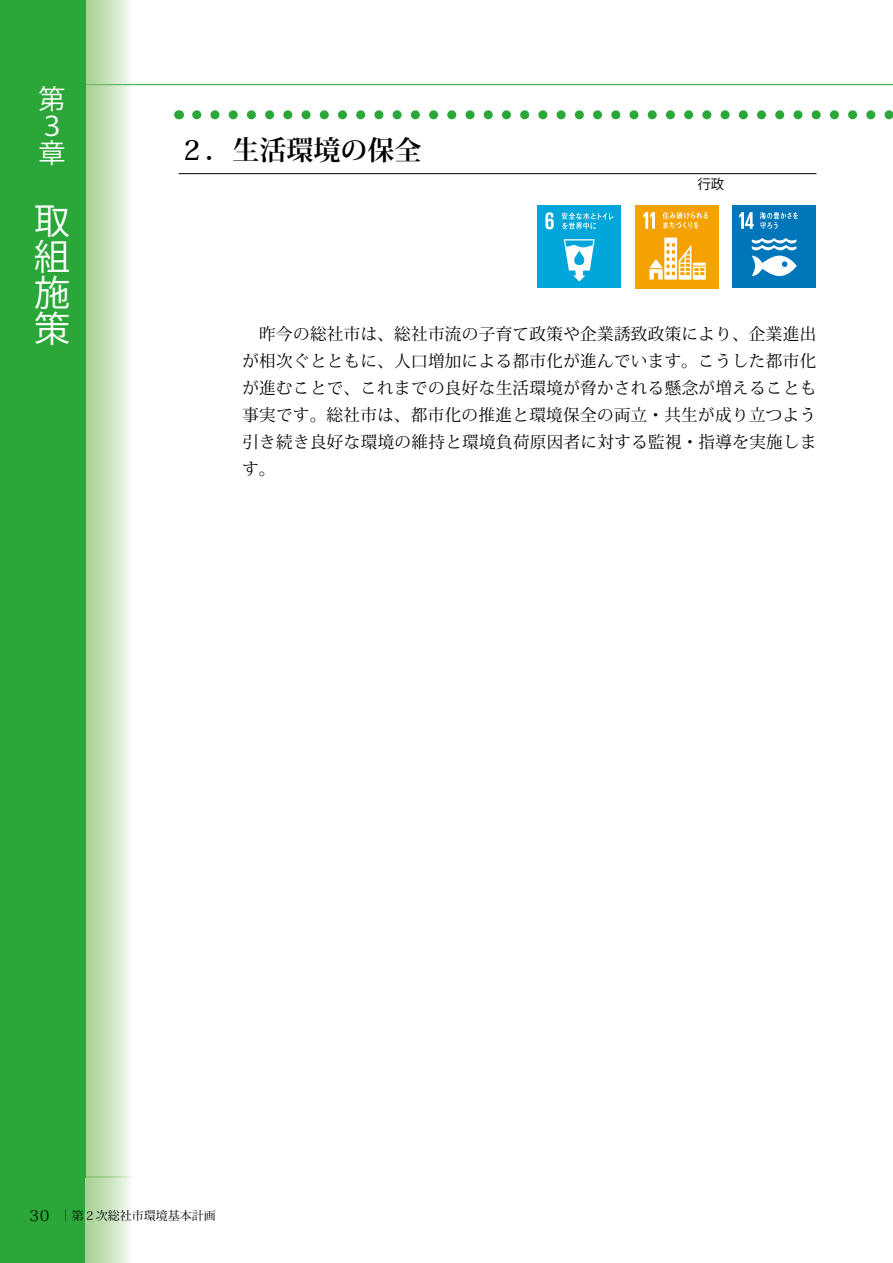
<style>
.page{position:relative;width:893px;height:1263px;background:#fff}
.page>*{position:absolute;margin:0;border:0;box-sizing:border-box;transform-origin:0 0}
.t1{font:36px/36px "Koz Go Pro";color:#fff;text-align:justify}
.t2{font:700 27px "Koz Min Pro";color:#000}
.t3{font:27px/27px "Koz Go Pro";color:#fff}
.t4{font:16.5px/27px "Koz Min Pro";letter-spacing:.025em;color:#000;text-align:justify}
.t5{font:13.5px "Koz Go Pro";color:#000}
.t6{font:12px "Koz Min Pro";color:#000}
.s1{font-size:15px}
</style>
<div class="page">
<svg style="left:85px;top:1178px;width:45px;height:85px;background:#c8e2bd"></svg>
<div style="left:0;top:1176px;width:85px;height:87px;background:#2aa738"></div>
<hr style="left:85px;top:84px;width:808px;height:1px;background:#2aa738">
<svg style="left:85px;top:0;width:47px;height:1178px;background:#c7e2bd"></svg>
<div style="left:0;top:0;width:85px;height:1178px;background:#2aa738"></div>
<div style="left:538px;top:205px;width:83px;height:83px;background:#00a6d9"></div>
<svg style="left:564px;top:239px;width:31px;height:43px"></svg>
<svg style="left:545px;top:212px;width:9px;height:17px"></svg>
<svg style="left:562px;top:212px;width:51px;height:17px"></svg>
<div style="left:636px;top:205px;width:83px;height:83px;background:#f5a200"></div>
<svg style="left:649px;top:238px;width:57px;height:42px"></svg>
<svg style="left:643px;top:212px;width:12px;height:17px"></svg>
<svg style="left:662px;top:212px;width:46px;height:17px"></svg>
<div style="left:733px;top:205px;width:83px;height:83px;background:#0076ba"></div>
<svg style="left:752px;top:238px;width:45px;height:38px"></svg>
<svg style="left:739px;top:212px;width:15px;height:17px"></svg>
<svg style="left:760px;top:212px;width:38px;height:17px"></svg>
<hr style="left:179px;top:173px;width:637px;height:1px;background:#000">
<svg style="left:197px;top:110px;width:696px;height:9px"></svg>
<h2 class="t3" style="left:39px;top:86px;width:27px">第<br>３章</h2>
<h1 class="t1" style="left:34px;top:203px;width:37px">取組施策</h1>
<h2 class="t2" style="left:179px;top:130px;width:245px">２．生活環境の保全</h2>
<p class="t5" style="left:697px;top:175px;width:28px">行政</p>
<p class="t4" style="left:242px;top:319px;width:576px">　昨今の総社市は、総社市流の子育て政策や企業誘致政策により、企業進出が相次ぐとともに、人口増加による都市化が進んでいます。こうした都市化が進むことで、これまでの良好な生活環境が脅かされる懸念が増えることも事実です。総社市は、都市化の推進と環境保全の両立・共生が成り立つよう引き続き良好な環境の維持と環境負荷原因者に対する監視・指導を実施します。</p>
<p class="t6" style="left:27px;top:1207px;width:191px"><span class="s1">３０</span>　｜第２次総社市環境基本計画</p>
</div>
